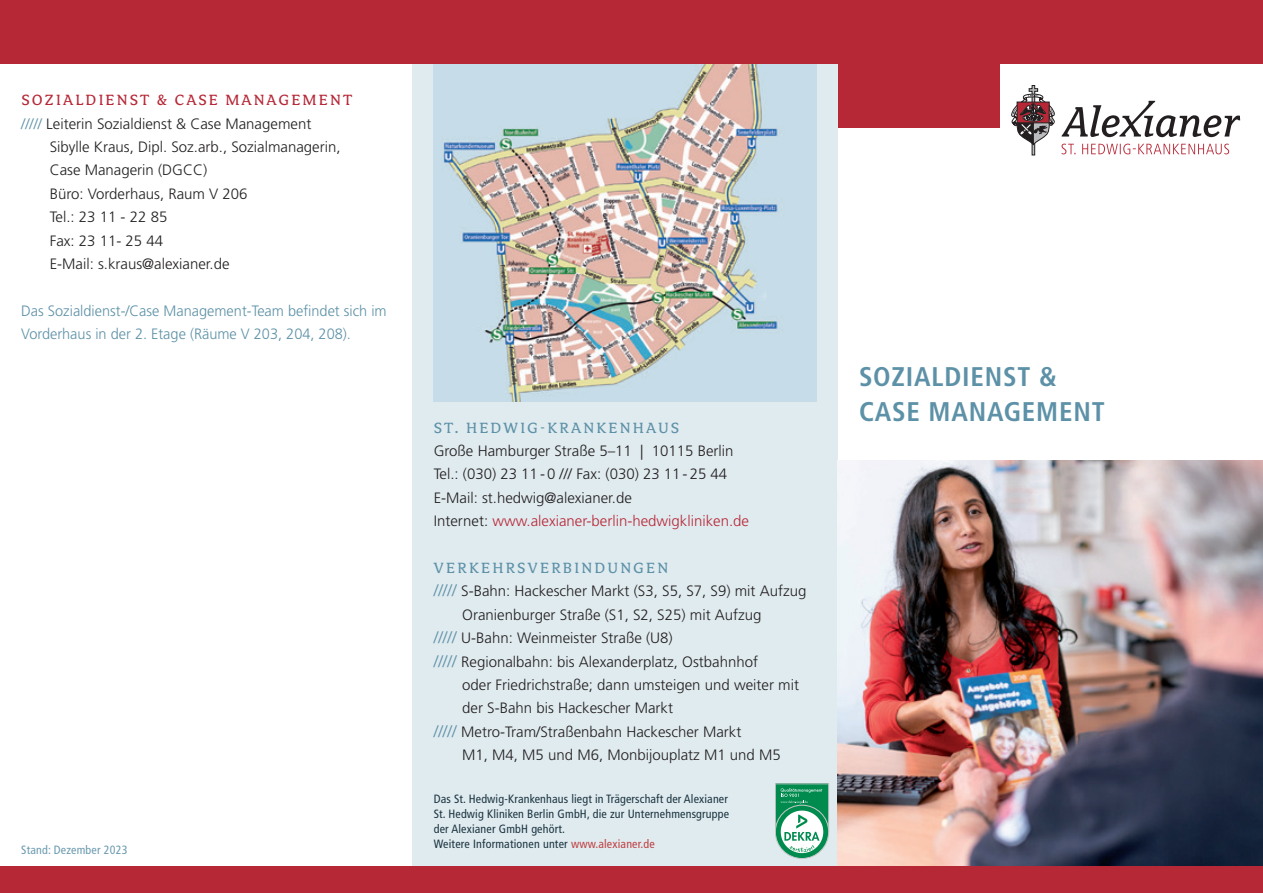
<style>
.page{position:relative;width:1263px;height:893px;background:#fff}
.page>*{position:absolute;margin:0;border:0;box-sizing:border-box;transform-origin:0 0}
.t1{font:700 condensed 27px/35.1px "Frutiger LT Std";letter-spacing:.03em;color:#5d91a7}
.t2{font:16.5px "Avance OT";letter-spacing:.13em;color:#5d91a7}
.t3{font:16.5px "Avance OT";letter-spacing:.13em;color:#b72837}
.t4{font:300 15px/23.4px "Frutiger LT Std";color:#231f20}
.t5{font:300 15px/23.4px "Frutiger LT Std";color:#5d91a7}
.t6{font:condensed 12px/15px "Frutiger LT Std";letter-spacing:.015em;color:#1b343f}
.t7{font:condensed 12px "Frutiger LT Std";letter-spacing:.015em;color:#6b9ab0}
.s1{color:#5d91a7}
.s2{color:#b72837}
.s3{font-size:16.5px;color:#5d91a7}
.s4{color:#bd4041}
</style>
<div class="page">
<div style="left:412px;top:1px;width:426px;height:891px;background:#e0ebf0"></div>
<img style="left:434px;top:64px;width:382px;height:338px">
<div style="left:0;top:0;width:1263px;height:64px;background:#b72837"></div>
<div style="left:838px;top:0;width:161px;height:128px;background:#b72837"></div>
<svg style="left:1061px;top:101px;width:179px;height:36px"></svg>
<svg style="left:1061px;top:144px;width:168px;height:10px"></svg>
<svg style="left:1011px;top:85px;width:43px;height:70px"></svg>
<div style="left:775px;top:805px;width:54px;height:53px;background:#008b4e;border-radius:50%"></div>
<svg style="left:775px;top:783px;width:54px;height:70px"></svg>
<img style="left:838px;top:460px;width:425px;height:406px">
<div style="left:0;top:866px;width:1263px;height:27px;background:#b72837"></div>
<p class="t3" style="left:21px;top:92px;width:333px">SOZIALDIENST &amp; CASE MANAGEMENT</p>
<p class="t4" style="left:50px;top:112px;width:292px;text-indent:-28px"><span class="s1">/////</span> Leiterin Sozialdienst &amp; Case Management<br>Sibylle Kraus, Dipl. Soz.arb., Sozialmanagerin,<br>Case Managerin (DGCC)<br>Büro: Vorderhaus, Raum V 206<br>Tel.: 23 11 - 22 85<br>Fax: 23 11- 25 44<br>E-Mail: s.kraus@alexianer.de</p>
<p class="t5" style="left:21px;top:299px;width:367px">Das Sozialdienst-/Case Management-Team befindet sich im<br>Vorderhaus in der 2. Etage (Räume V 203, 204, 208).</p>
<p class="t7" style="left:21px;top:842px;width:108px">Stand: Dezember 2023</p>
<p class="t2" style="left:434px;top:419px;width:247px">ST. HEDWIG-KRANKENHAUS</p>
<p class="t4" style="left:434px;top:439px;width:317px">Große Hamburger Straße 5–11 | 10115 Berlin Tel.: (030) 23 11 - 0 /// Fax: (030) 23 11 - 25 44<br>E-Mail: st.hedwig@alexianer.de<br>Internet: <span class="s2">www.alexianer-berlin-hedwigkliniken.de</span></p>
<p class="t2" style="left:434px;top:559px;width:236px">VERKEHRSVERBINDUNGEN</p>
<p class="t4" style="left:434px;top:580px;width:374px"><span class="s3">/////</span> S-Bahn: Hackescher Markt (S3, S5, S7, S9) mit Aufzug</p>
<p class="t4" style="left:462px;top:603px;width:301px">Oranienburger Straße (S1, S2, S25) mit Aufzug</p>
<p class="t4" style="left:434px;top:626px;width:240px"><span class="s3">/////</span> U-Bahn: Weinmeister Straße (U8)</p>
<p class="t4" style="left:434px;top:650px;width:326px"><span class="s3">/////</span> Regionalbahn: bis Alexanderplatz, Ostbahnhof</p>
<p class="t4" style="left:462px;top:673px;width:338px">oder Friedrichstraße; dann umsteigen und weiter mit</p>
<p class="t4" style="left:462px;top:697px;width:212px">der S-Bahn bis Hackescher Markt</p>
<p class="t4" style="left:434px;top:720px;width:309px"><span class="s3">/////</span> Metro-Tram/Straßenbahn Hackescher Markt</p>
<p class="t4" style="left:462px;top:743px;width:320px">M1, M4, M5 und M6, Monbijouplatz M1 und M5</p>
<p class="t6" style="left:434px;top:791px;width:297px">Das St. Hedwig-Krankenhaus liegt in Trägerschaft der Alexianer St. Hedwig Kliniken Berlin GmbH, die zur Unternehmensgruppe der Alexianer GmbH gehört.<br>Weitere Informationen unter <span class="s4">www.alexianer.de</span></p>
<h1 class="t1" style="left:859px;top:359px;width:247px">SOZIALDIENST &amp;<br>CASE MANAGEMENT</h1>
</div>
